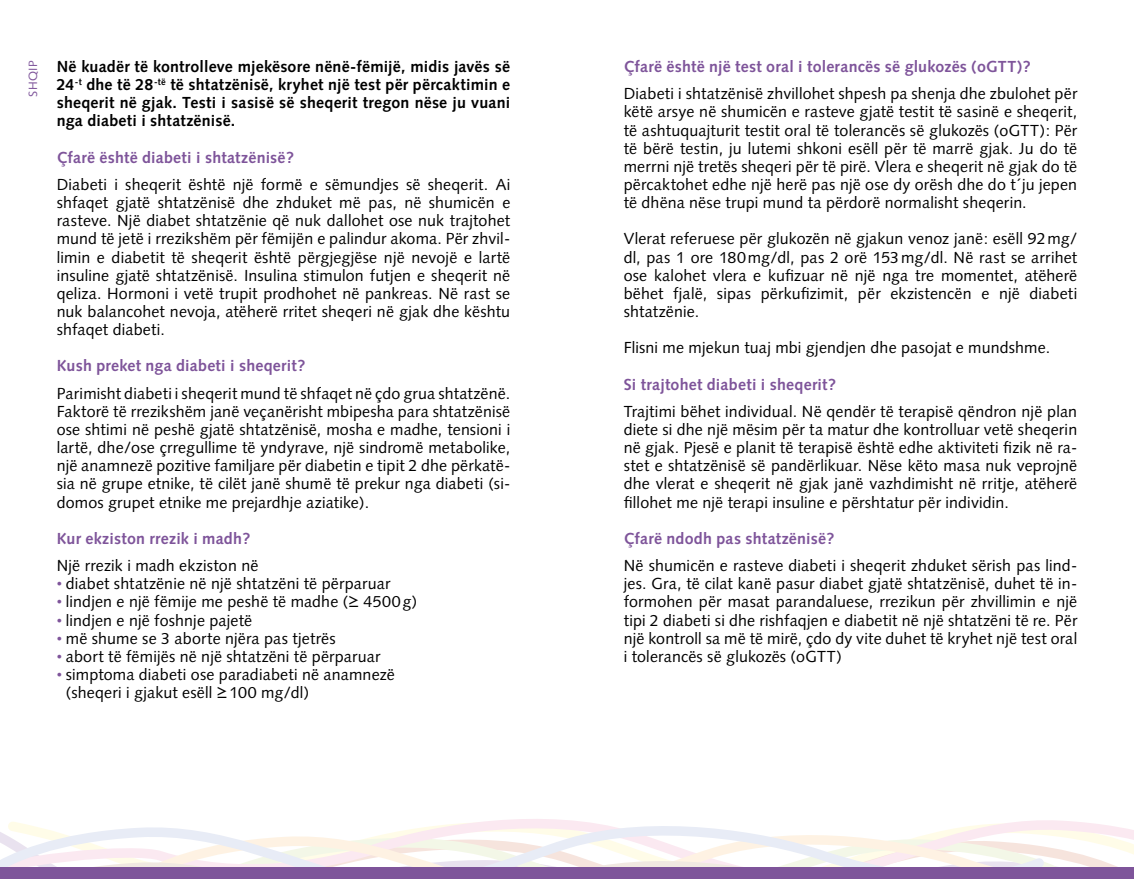
<style>
.page{position:relative;width:1134px;height:879px;background:#fff}
.page>*{position:absolute;margin:0;border:0;box-sizing:border-box;transform-origin:0 0}
.t1{font:16px/18.2px "Syntax";letter-spacing:.01em;color:#000;text-align:justify}
.t2{font:700 16px/18.2px "Syntax";letter-spacing:.015em;color:#000;text-align:justify}
.t3{font:700 16px "Syntax";letter-spacing:.015em;color:#7e549a}
.t4{font:12px "Syntax";letter-spacing:.025em;color:#7e549a}
.s1{font-family:"Arial";font-size:15px;color:#7e549a}
.s2{font-family:"Thonburi"}
</style>
<div class="page">
<svg style="left:1051px;top:827px;width:83px;height:40px"></svg>
<svg style="left:0;top:819px;width:1051px;height:48px"></svg>
<svg style="left:0;top:853px;width:1050px;height:14px"></svg>
<div style="left:0;top:867px;width:1134px;height:12px;background:#7e549a"></div>
<p class="t4" style="left:26px;top:97px;width:37px;rotate:-90deg">SHQIP</p>
<p class="t2" style="left:57px;top:57px;width:455px">Në kuadër të kontrolleve mjekësore nënë-fëmijë, midis javës së 24<sup>-t</sup> dhe të 28<sup>-të</sup> të shtatzënisë, kryhet një test për përcaktimin e sheqerit në gjak. Testi i sasisë së sheqerit tregon nëse ju vuani nga diabeti i shtatzënisë.</p>
<p class="t3" style="left:57px;top:148px;width:239px">Çfarë është diabeti i shtatzënisë?</p>
<p class="t1" style="left:57px;top:175px;width:455px">Diabeti i sheqerit është një formë e sëmundjes së sheqerit. Ai shfaqet gjatë shtatzënisë dhe zhduket më pas, në shumicën e rasteve. Një diabet shtatzënie që nuk dallohet ose nuk trajtohet mund të jetë i rrezikshëm për fëmijën e palindur akoma. Për zhvil&shy;limin e diabetit të sheqerit është përgjegjëse një nevojë e lartë insuline gjatë shtatzënisë. Insulina stimulon futjen e sheqerit në qeliza. Hormoni i vetë trupit prodhohet në pankreas. Në rast se nuk balancohet nevoja, atëherë rritet sheqeri në gjak dhe kështu shfaqet diabeti.</p>
<p class="t3" style="left:57px;top:357px;width:250px">Kush preket nga diabeti i sheqerit?</p>
<p class="t1" style="left:57px;top:384px;width:455px">Parimisht diabeti i sheqerit mund të shfaqet në çdo grua shtatzënë.<br>Faktorë të rrezikshëm janë veçanërisht mbipesha para shtatzënisë ose shtimi në peshë gjatë shtatzënisë, mosha e madhe, tensioni i lartë, dhe/ose çrregullime të yndyrave, një sindromë metabolike, një anamnezë pozitive familjare për diabetin e tipit 2 dhe përkatë&shy;sia në grupe etnike, të cilët janë shumë të prekur nga diabeti (si&shy;domos grupet etnike me prejardhje aziatike).</p>
<p class="t3" style="left:57px;top:529px;width:195px">Kur ekziston rrezik i madh?</p>
<p class="t1" style="left:57px;top:556px;width:203px">Një rrezik i madh ekziston në</p>
<p class="t1" style="left:57px;top:574px;width:335px"><span class="s1">•</span> diabet shtatzënie në një shtatzëni të përparuar</p>
<p class="t1" style="left:57px;top:593px;width:362px"><span class="s1">•</span> lindjen e një fëmije me peshë të madhe (<span class="s2">≥</span> 4500g)</p>
<p class="t1" style="left:57px;top:611px;width:197px"><span class="s1">•</span> lindjen e një foshnje pajetë</p>
<p class="t1" style="left:57px;top:629px;width:280px"><span class="s1">•</span> më shume se 3 aborte njëra pas tjetrës</p>
<p class="t1" style="left:57px;top:647px;width:325px"><span class="s1">•</span> abort të fëmijës në një shtatzëni të përparuar</p>
<p class="t1" style="left:66px;top:665px;width:331px;text-indent:-9px"><span class="s1">•</span> simptoma diabeti ose paradiabeti në anamnezë (sheqeri i gjakut esëll <span class="s2">≥</span>100 mg/dl)</p>
<p class="t3" style="left:624px;top:57px;width:409px">Çfarë është një test oral i tolerancës së glukozës (oGTT)?</p>
<p class="t1" style="left:624px;top:85px;width:455px">Diabeti i shtatzënisë zhvillohet shpesh pa shenja dhe zbulohet për këtë arsye në shumicën e rasteve gjatë testit të sasinë e sheqerit, të ashtuquajturit testit oral të tolerancës së glukozës (oGTT): Për të bërë testin, ju lutemi shkoni esëll për të marrë gjak. Ju do të merrni një tretës sheqeri për të pirë. Vlera e sheqerit në gjak do të përcaktohet edhe një herë pas një ose dy orësh dhe do t´ju jepen të dhëna nëse trupi mund ta përdorë normalisht sheqerin.</p>
<p class="t1" style="left:624px;top:230px;width:455px">Vlerat referuese për glukozën në gjakun venoz janë: esëll 92mg/ dl, pas 1 ore 180mg/dl, pas 2 orë 153mg/dl. Në rast se arrihet ose kalohet vlera e kufizuar në një nga tre momentet, atëherë bëhet fjalë, sipas përkufizimit, për ekzistencën e një diabeti shtatzënie.</p>
<p class="t1" style="left:624px;top:339px;width:428px">Flisni me mjekun tuaj mbi gjendjen dhe pasojat e mundshme.</p>
<p class="t3" style="left:624px;top:375px;width:214px">Si trajtohet diabeti i sheqerit?</p>
<p class="t1" style="left:624px;top:402px;width:455px">Trajtimi bëhet individual. Në qendër të terapisë qëndron një plan diete si dhe një mësim për ta matur dhe kontrolluar vetë sheqerin në gjak. Pjesë e planit të terapisë është edhe aktiviteti fizik në ra&shy;stet e shtatzënisë së pandërlikuar. Nëse këto masa nuk veprojnë dhe vlerat e sheqerit në gjak janë vazhdimisht në rritje, atëherë fillohet me një terapi insuline e përshtatur për individin.</p>
<p class="t3" style="left:624px;top:529px;width:212px">Çfarë ndodh pas shtatzënisë?</p>
<p class="t1" style="left:624px;top:556px;width:455px">Në shumicën e rasteve diabeti i sheqerit zhduket sërish pas lind&shy;jes. Gra, të cilat kanë pasur diabet gjatë shtatzënisë, duhet të in&shy;formohen për masat parandaluese, rrezikun për zhvillimin e një tipi 2 diabeti si dhe rishfaqjen e diabetit në një shtatzëni të re. Për një kontroll sa më të mirë, çdo dy vite duhet të kryhet një test oral i tolerancës së glukozës (oGTT)</p>
</div>
